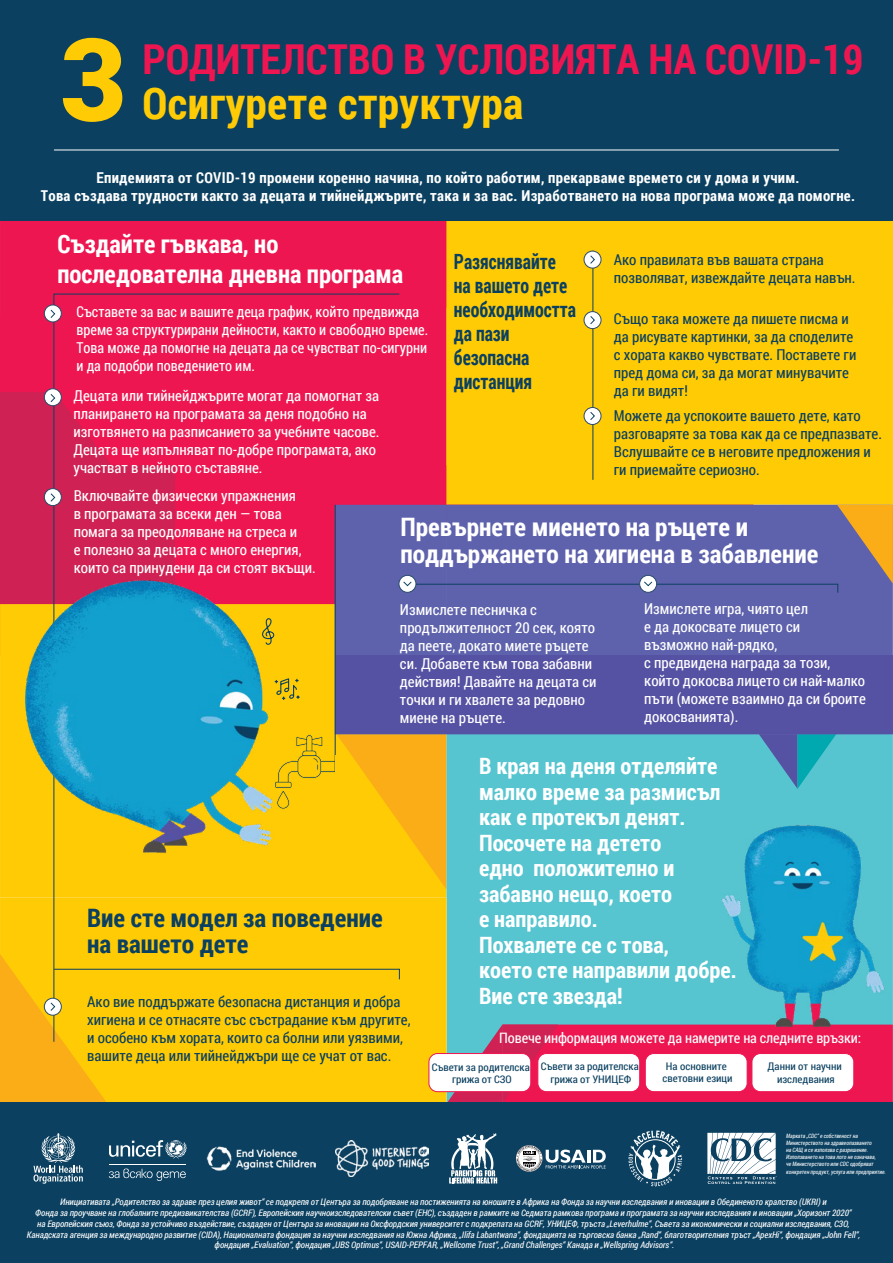
<style>
.page{position:relative;width:893px;height:1263px;background:#fff}
.page>*{position:absolute;margin:0;border:0;box-sizing:border-box;transform-origin:0 0}
.t1{font:900 115.05px "Roboto";color:#ffcb05}
.t2{font:700 43.8px "Roboto Condensed";letter-spacing:.01em;color:#ffcb05}
.t3{font:700 41.25px "Roboto Condensed";color:#ed1651}
.t4{font:700 25.35px/30.5px "Roboto Condensed";color:#fff}
.t5{font:700 25.35px/25.5px "Roboto Condensed";color:#0b4060}
.t6{font:700 22.5px/25.5px "Roboto Condensed";color:#fff}
.t7{font:700 21px/24px "Roboto Condensed";color:#0b4060;scale:.85 1}
.t8{font:15px/18px "Roboto Condensed";color:#fff}
.t9{font:15px/18px "Roboto Condensed";color:#0b4060}
.t10{font:700 15px/18px "Roboto Condensed";letter-spacing:.02em;color:#fff;text-align:center}
.t11{font:15px/18px "Roboto Condensed";color:#fff;scale:.96 1}
.t12{font:14.4px "Roboto Condensed";letter-spacing:-.01em;color:#fff}
.t13{font:10.5px/12.6px "Roboto Condensed";letter-spacing:-.005em;color:#0b4060;text-align:center;scale:1.04 1}
.t14{font:italic 9px/10.8px "Roboto Condensed";letter-spacing:-.005em;color:#fff;text-align:center}
.t15{font:italic 6px/7.2px "Roboto Condensed";color:#fff;scale:.94 1}
</style>
<div class="page">
<div style="left:0;top:392px;width:174px;height:263px;background:#cf2153"></div>
<div style="left:0;top:220px;width:307px;height:187px;background:#ed1651"></div>
<div style="left:307px;top:220px;width:139px;height:285px;background:#ed1651"></div>
<svg style="left:0;top:604px;width:447px;height:294px;background:#fdcb08"></svg>
<div style="left:447px;top:734px;width:446px;height:290px;background:#56c5d0"></div>
<svg style="left:758px;top:734px;width:79px;height:55px;background:#41a1bc"></svg>
<div style="left:0;top:898px;width:447px;height:205px;background:#ffcb05"></div>
<div style="left:446px;top:220px;width:447px;height:285px;background:#ffcb05"></div>
<svg style="left:53px;top:293px;width:347px;height:661px;background:#ed4a3c"></svg>
<div style="left:44px;top:305px;width:17px;height:17px;background:#fff;border-radius:50%"></div>
<div style="left:44px;top:305px;width:18px;height:17px;border:1px solid #294b6a;border-radius:50%"></div>
<svg style="left:50px;top:309px;width:6px;height:9px"></svg>
<div style="left:44px;top:389px;width:17px;height:17px;background:#fff;border-radius:50%"></div>
<div style="left:44px;top:388px;width:18px;height:18px;border:1px solid #294b6a;border-radius:50%"></div>
<svg style="left:50px;top:394px;width:6px;height:9px"></svg>
<div style="left:44px;top:489px;width:17px;height:17px;background:#fff;border-radius:50%"></div>
<div style="left:44px;top:488px;width:18px;height:18px;border:1px solid #294b6a;border-radius:50%"></div>
<svg style="left:50px;top:493px;width:6px;height:9px"></svg>
<svg style="left:0;top:954px;width:400px;height:149px;background:#fac509"></svg>
<svg style="left:447px;top:1024px;width:446px;height:79px;background:#d6275c"></svg>
<div style="left:0;top:1103px;width:893px;height:160px;background:#0b4060"></div>
<hr style="left:592px;top:251px;width:1px;height:229px;background:#0b4060">
<div style="left:584px;top:251px;width:17px;height:17px;background:#fff;border-radius:50%"></div>
<div style="left:584px;top:251px;width:17px;height:17px;border:1px solid #294b6a;border-radius:50%"></div>
<svg style="left:590px;top:255px;width:5px;height:9px"></svg>
<div style="left:584px;top:312px;width:17px;height:17px;background:#fff;border-radius:50%"></div>
<div style="left:584px;top:311px;width:17px;height:18px;border:1px solid #294b6a;border-radius:50%"></div>
<svg style="left:590px;top:316px;width:5px;height:9px"></svg>
<div style="left:584px;top:407px;width:17px;height:17px;background:#fff;border-radius:50%"></div>
<div style="left:584px;top:407px;width:17px;height:18px;border:1px solid #294b6a;border-radius:50%"></div>
<svg style="left:590px;top:412px;width:5px;height:8px"></svg>
<img style="left:22px;top:562px;width:258px;height:296px">
<svg style="left:274px;top:734px;width:172px;height:155px;background:#fbbf0c"></svg>
<div style="left:336px;top:505px;width:557px;height:150px;background:#5e62ac"></div>
<svg style="left:399px;top:575px;width:17px;height:17px"></svg>
<div style="left:399px;top:575px;width:17px;height:18px;border:1px solid #294b6a;border-radius:50%"></div>
<svg style="left:403px;top:505px;width:490px;height:88px;background:#6566a5"></svg>
<div style="left:335px;top:655px;width:558px;height:79px;background:#5652a3"></div>
<hr style="left:335px;top:505px;width:1px;height:267px;background:#0b4060">
<div style="left:0;top:0;width:893px;height:220px;background:#0b4060"></div>
<hr style="left:54px;top:150px;width:785px;height:1px;background:#fff">
<svg style="left:274px;top:677px;width:27px;height:24px"></svg>
<svg style="left:261px;top:617px;width:13px;height:28px"></svg>
<div style="left:336px;top:755px;width:15px;height:25px;background:#ffcb05"></div>
<img style="left:716px;top:814px;width:172px;height:227px">
<div style="left:429px;top:1053px;width:102px;height:39px;background:#fff;border-radius:9px"></div>
<div style="left:429px;top:1053px;width:102px;height:39px;border:1px solid #ed1651;border-radius:9px"></div>
<div style="left:538px;top:1053px;width:102px;height:39px;background:#fff;border-radius:9px"></div>
<div style="left:538px;top:1053px;width:102px;height:39px;border:1px solid #ed1651;border-radius:9px"></div>
<div style="left:645px;top:1053px;width:102px;height:39px;background:#fff;border-radius:9px"></div>
<div style="left:645px;top:1053px;width:102px;height:39px;border:1px solid #ed1651;border-radius:9px"></div>
<div style="left:752px;top:1053px;width:102px;height:39px;background:#fff;border-radius:9px"></div>
<div style="left:752px;top:1053px;width:102px;height:39px;border:1px solid #ed1651;border-radius:9px"></div>
<svg style="left:449px;top:1133px;width:48px;height:51px"></svg>
<svg style="left:33px;top:1133px;width:50px;height:51px"></svg>
<img style="left:335px;top:1140px;width:93px;height:36px">
<svg style="left:628px;top:1130px;width:54px;height:56px"></svg>
<img style="left:206px;top:1146px;width:109px;height:25px">
<svg style="left:516px;top:1145px;width:90px;height:27px"></svg>
<svg style="left:707px;top:1133px;width:70px;height:51px"></svg>
<svg style="left:109px;top:1140px;width:78px;height:18px"></svg>
<hr style="left:109px;top:1164px;width:77px;height:1px;background:#fff">
<svg style="left:109px;top:1168px;width:77px;height:13px"></svg>
<h1 class="t1" style="left:60px;top:-1px;width:68px">3</h1>
<h3 class="t3" style="left:142px;top:30px;width:722px">РОДИТЕЛСТВО В УСЛОВИЯТА НА COVID-19</h3>
<h2 class="t2" style="left:142px;top:73px;width:382px">Осигурете структура</h2>
<h3 class="t10" style="left:41px;top:168px;width:816px">Епидемията от COVID-19 промени коренно начина, по който работим, прекарваме времето си у дома и учим.<br>Това създава трудности както за децата и тийнейджърите, така и за вас. Изработването на нова програма може да помогне.</h3>
<h3 class="t4" style="left:57px;top:227px;width:347px">Създайте гъвкава, но последователна дневна програма</h3>
<h3 class="t11" style="left:77px;top:302px;width:368px">Съставете за вас и вашите деца график, който предвижда време за структурирани дейности, както и свободно време.<br>Това може да помогне на децата да се чувстват по-сигурни и да подобри поведението им.</h3>
<h3 class="t8" style="left:73px;top:386px;width:307px">Децата или тийнейджърите могат да помогнат за планирането на програмата за деня подобно на изготвянето на разписанието за учебните часове.<br>Децата ще изпълняват по-добре програмата, ако участват в нейното съставяне.</h3>
<h3 class="t8" style="left:74px;top:486px;width:244px">Включвайте физически упражнения<br>в програмата за всеки ден — това помага за преодоляване на стреса и<br>е полезно за децата с много енергия, които са принудени да си стоят вкъщи.</h3>
<h3 class="t7" style="left:454px;top:248px;width:145px">Разяснявайте на вашето дете необходимостта да пази безопасна дистанция</h3>
<h3 class="t9" style="left:614px;top:250px;width:243px">Ако правилата във вашата страна позволяват, извеждайте децата навън.</h3>
<h3 class="t9" style="left:614px;top:309px;width:244px">Също така можете да пишете писма и да рисувате картинки, за да споделите с хората какво чувствате. Поставете ги пред дома си, за да могат минувачите да ги видят!</h3>
<h3 class="t9" style="left:614px;top:406px;width:270px">Можете да успокоите вашето дете, като разговаряте за това как да се предпазвате.<br>Вслушвайте се в неговите предложения и ги приемайте сериозно.</h3>
<h3 class="t4" style="left:401px;top:513px;width:420px;line-height:27px">Превърнете миенето на ръцете и поддържането на хигиена в забавление</h3>
<h3 class="t8" style="left:400px;top:600px;width:198px">Измислете песничка с продължителност 20 сек, която да пеете, докато миете ръцете си. Добавете към това забавни действия! Давайте на децата си точки и ги хвалете за редовно миене на ръцете.</h3>
<h3 class="t8" style="left:644px;top:599px;width:223px">Измислете игра, чиято цел<br>е да докосвате лицето си възможно най-рядко,<br>с предвидена награда за този, който докосва лицето си най-малко пъти (можете взаимно да си броите докосванията).</h3>
<h3 class="t5" style="left:87px;top:904px;width:297px">Вие сте модел за поведение на вашето дете</h3>
<h3 class="t9" style="left:87px;top:992px;width:325px">Ако вие поддържате безопасна дистанция и добра хигиена и се отнасяте със състрадание към другите, и особено към хората, които са болни или уязвими, вашите деца или тийнейджъри ще се учат от вас.</h3>
<h3 class="t6" style="left:479px;top:753px;width:259px">В края на деня отделяйте малко време за размисъл как е протекъл денят.<br>Посочете на детето<br>едно положително и забавно нещо, което<br>е направило.<br>Похвалете се с това,<br>което сте направили добре.<br>Вие сте звезда!</h3>
<h3 class="t12" style="left:499px;top:1028px;width:363px">Повече информация можете да намерите на следните връзки:</h3>
<p class="t13" style="left:432px;top:1060px;width:96px">Съвети за родителска грижа от СЗО</p>
<p class="t13" style="left:663px;top:1059px;width:69px">На основните световни езици</p>
<p class="t13" style="left:541px;top:1059px;width:96px">Съвети за родителска грижа от УНИЦЕФ</p>
<p class="t13" style="left:768px;top:1059px;width:73px">Данни от научни изследвания</p>
<p class="t15" style="left:786px;top:1132px;width:108px">Марката „CDC“ е собственост на Министерството на здравеопазването<br>на САЩ и се използва с разрешение.<br>Използването на това лого не означава,<br>че Министерството или CDC одобряват конкретен продукт, услуга или предприятие.</p>
<p class="t14" style="left:27px;top:1196px;width:835px">Инициативата „Родителство за здраве през целия живот“ се подкрепя от Центъра за подобряване на постиженията на юношите в Африка на Фонда за научни изследвания и иновации в Обединеното кралство (UKRI) и<br>Фонда за проучване на глобалните предизвикателства (GCRF), Европейския научноизследователски съвет (ЕНС), създаден в рамките на Седмата рамкова програма и програмата за научни изследвания и иновации „Хоризонт 2020“<br>на Европейския съюз, Фонда за устойчиво въздействие, създаден от Центъра за иновации на Оксфордския университет с подкрепата на GCRF, УНИЦЕФ, тръста „Leverhulme“, Съвета за икономически и социални изследвания, СЗО, Канадската агенция за международно развитие (CIDA), Националната фондация за научни изследвания на Южна Африка, „Ilifa Labantwana“, фондацията на търговска банка „Rand“, благотворителния тръст „ApexHi“, фондация „John Fell“, фондация „Evaluation“, фондация „UBS Optimus“, USAID-PEPFAR, „Wellcome Trust“, „Grand Challenges“ Канада и „Wellspring Advisors“.</p>
</div>
